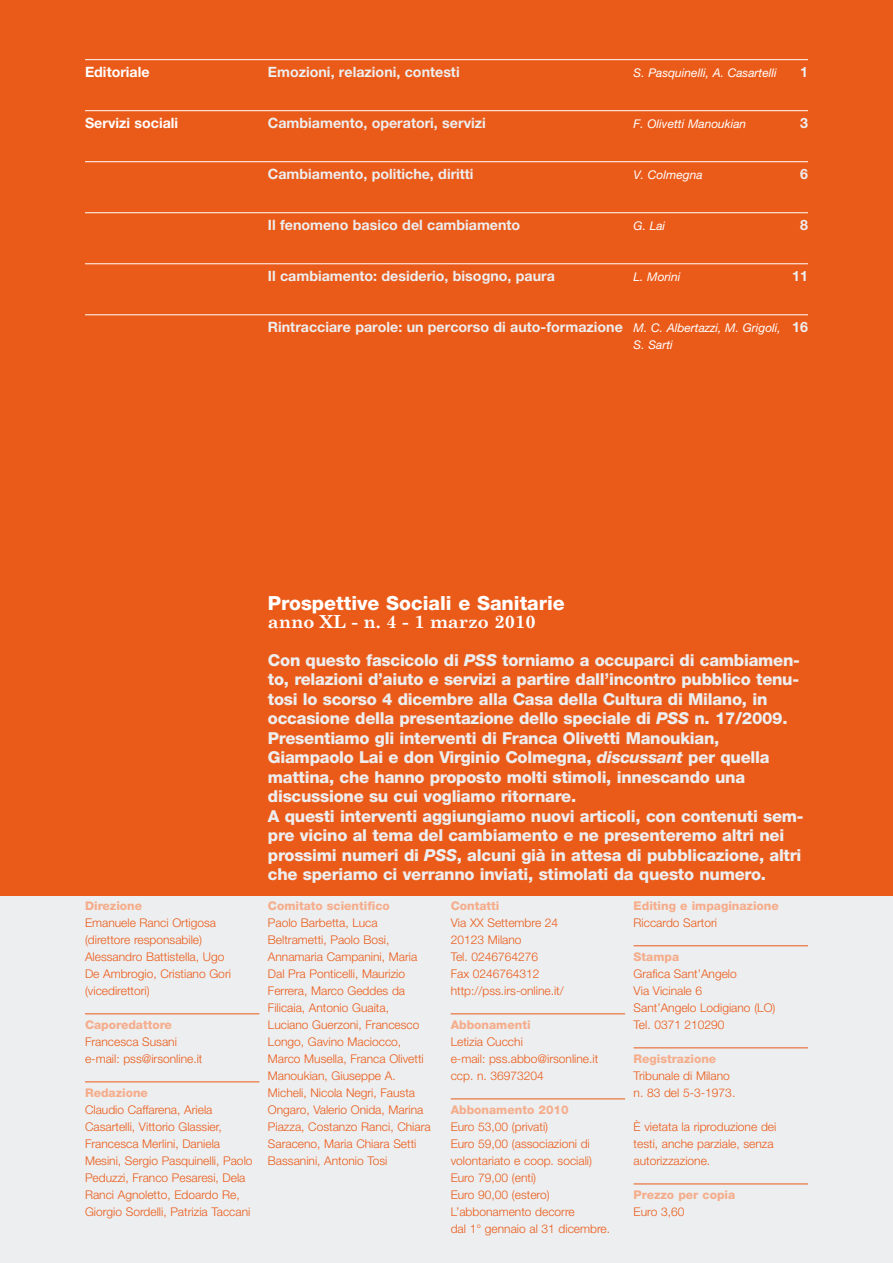
<style>
.page{position:relative;width:893px;height:1263px;background:#edeeef}
.page>*{position:absolute;margin:0;border:0;box-sizing:border-box;transform-origin:0 0}
.t1{font:800 19.5px "Helvetica Neue LT Pro";color:#fff}
.t2{font:700 18px "Century Schoolbook";color:#fff}
.t3{font:800 16.5px/19.5px "Helvetica Neue LT Pro";letter-spacing:-.015em;color:#edeeef}
.t4{font:700 14.25px "Helvetica Neue LT Pro";color:#edeeef}
.t5{font:700 14.25px "Helvetica Neue LT Pro";color:#fff}
.t6{font:300 12px/17px "Helvetica Neue LT Pro";color:#ea5b1a}
.t7{font:800 12px "Helvetica Neue LT Pro";color:#f5ad8c}
.t8{font:italic 12px "Helvetica Neue LT Pro";color:#fff}
.s1{font-weight:400;font-style:italic;font-size:12px;color:#fff}
.s2{font-style:italic}
</style>
<div class="page">
<div style="left:0;top:0;width:893px;height:895px;background:#ea5b1a"></div>
<hr style="left:85px;top:1013px;width:174px;height:1px;background:#ea5b1a">
<hr style="left:85px;top:1081px;width:174px;height:1px;background:#ea5b1a">
<hr style="left:451px;top:1013px;width:174px;height:1px;background:#ea5b1a">
<hr style="left:451px;top:1098px;width:174px;height:1px;background:#ea5b1a">
<hr style="left:634px;top:945px;width:174px;height:1px;background:#ea5b1a">
<hr style="left:634px;top:1047px;width:174px;height:1px;background:#ea5b1a">
<hr style="left:634px;top:1183px;width:174px;height:1px;background:#ea5b1a">
<hr style="left:85px;top:59px;width:723px;height:1px;background:#fff">
<hr style="left:85px;top:110px;width:723px;height:1px;background:#fff">
<hr style="left:85px;top:161px;width:723px;height:1px;background:#fff">
<hr style="left:85px;top:212px;width:723px;height:1px;background:#fff">
<hr style="left:85px;top:263px;width:723px;height:1px;background:#fff">
<hr style="left:85px;top:314px;width:723px;height:1px;background:#fff">
<p class="t5" style="left:85px;top:63px;width:66px">Editoriale</p>
<p class="t4" style="left:268px;top:63px;width:193px">Emozioni, relazioni, contesti</p>
<p class="t8" style="left:634px;top:65px;width:145px">S. Pasquinelli, A. Casartelli</p>
<p class="t4" style="left:800px;top:63px;width:9px">1</p>
<p class="t5" style="left:85px;top:114px;width:95px">Servizi sociali</p>
<p class="t4" style="left:268px;top:114px;width:219px">Cambiamento, operatori, servizi</p>
<p class="t8" style="left:634px;top:116px;width:114px">F. Olivetti Manoukian</p>
<p class="t4" style="left:800px;top:114px;width:9px">3</p>
<p class="t4" style="left:268px;top:165px;width:207px">Cambiamento, politiche, diritti</p>
<p class="t8" style="left:634px;top:167px;width:71px">V. Colmegna</p>
<p class="t4" style="left:800px;top:165px;width:9px">6</p>
<p class="t4" style="left:268px;top:216px;width:254px">Il fenomeno basico del cambiamento</p>
<p class="t8" style="left:634px;top:218px;width:33px">G. Lai</p>
<p class="t4" style="left:800px;top:216px;width:9px">8</p>
<p class="t4" style="left:268px;top:267px;width:288px">Il cambiamento: desiderio, bisogno, paura</p>
<p class="t8" style="left:634px;top:269px;width:49px">L. Morini</p>
<p class="t4" style="left:792px;top:267px;width:17px">11</p>
<p class="t4" style="left:268px;top:318px;width:541px">Rintracciare parole: un percorso di auto-formazione <span class="s1">M. C. Albertazzi, M. Grigoli,</span> 16</p>
<p class="t8" style="left:634px;top:337px;width:41px">S. Sarti</p>
<p class="t7" style="left:85px;top:899px;width:59px">Direzione</p>
<p class="t6" style="left:85px;top:914px;width:147px">Emanuele Ranci Ortigosa (direttore responsabile)<br>Alessandro Battistella, Ugo<br>De Ambrogio, Cristiano Gori (vicedirettori)</p>
<p class="t7" style="left:85px;top:1018px;width:88px">Caporedattore</p>
<p class="t6" style="left:85px;top:1033px;width:119px">Francesca Susani e-mail: pss@irsonline.it</p>
<p class="t7" style="left:85px;top:1086px;width:64px">Redazione</p>
<p class="t6" style="left:85px;top:1101px;width:169px">Claudio Caffarena, Ariela<br>Casartelli, Vittorio Glassier,<br>Francesca Merlini, Daniela<br>Mesini, Sergio Pasquinelli, Paolo<br>Peduzzi, Franco Pesaresi, Dela<br>Ranci Agnoletto, Edoardo Re,<br>Giorgio Sordelli, Patrizia Taccani</p>
<h1 class="t1" style="left:268px;top:592px;width:298px">Prospettive Sociali e Sanitarie</h1>
<h2 class="t2" style="left:268px;top:608px;width:269px">anno XL - n. 4 - 1 marzo 2010</h2>
<p class="t3" style="left:268px;top:650px;width:537px">Con questo fascicolo di <span class="s2">PSS</span> torniamo a occuparci di cambiamen&shy;to, relazioni d’aiuto e servizi a partire dall’incontro pubblico tenu&shy;tosi lo scorso 4 dicembre alla Casa della Cultura di Milano, in occasione della presentazione dello speciale di <span class="s2">PSS</span> n. 17/2009.<br>Presentiamo gli interventi di Franca Olivetti Manoukian, Giampaolo Lai e don Virginio Colmegna, <span class="s2">discussant</span> per quella mattina, che hanno proposto molti stimoli, innescando una discussione su cui vogliamo ritornare.<br>A questi interventi aggiungiamo nuovi articoli, con contenuti sem&shy;pre vicino al tema del cambiamento e ne presenteremo altri nei prossimi numeri di <span class="s2">PSS</span>, alcuni già in attesa di pubblicazione, altri che speriamo ci verranno inviati, stimolati da questo numero.</p>
<p class="t7" style="left:268px;top:899px;width:123px">Comitato scientifico</p>
<p class="t6" style="left:268px;top:914px;width:164px">Paolo Barbetta, Luca<br>Beltrametti, Paolo Bosi,<br>Annamaria Campanini, Maria<br>Dal Pra Ponticelli, Maurizio<br>Ferrera, Marco Geddes da<br>Filicaia, Antonio Guaita,<br>Luciano Guerzoni, Francesco<br>Longo, Gavino Maciocco,<br>Marco Musella, Franca Olivetti<br>Manoukian, Giuseppe A.<br>Micheli, Nicola Negri, Fausta<br>Ongaro, Valerio Onida, Marina<br>Piazza, Costanzo Ranci, Chiara<br>Saraceno, Maria Chiara Setti<br>Bassanini, Antonio Tosi</p>
<p class="t7" style="left:451px;top:899px;width:50px">Contatti</p>
<p class="t6" style="left:451px;top:914px;width:115px">Via XX Settembre 24<br>20123 Milano<br>Tel. 0246764276<br>Fax 0246764312 http://pss.irs-online.it/</p>
<p class="t7" style="left:451px;top:1018px;width:81px">Abbonamenti</p>
<p class="t6" style="left:451px;top:1033px;width:149px">Letizia Cucchi<br>e-mail: pss.abbo@irsonline.it ccp. n. 36973204</p>
<p class="t7" style="left:451px;top:1103px;width:119px">Abbonamento 2010</p>
<p class="t6" style="left:451px;top:1118px;width:161px">Euro 53,00 (privati)<br>Euro 59,00 (associazioni di volontariato e coop. sociali)<br>Euro 79,00 (enti)<br>Euro 90,00 (estero)<br>L’abbonamento decorre<br>dal 1° gennaio al 31 dicembre.</p>
<p class="t7" style="left:634px;top:899px;width:147px">Editing e impaginazione</p>
<p class="t6" style="left:634px;top:914px;width:85px">Riccardo Sartori</p>
<p class="t7" style="left:634px;top:950px;width:47px">Stampa</p>
<p class="t6" style="left:634px;top:965px;width:143px">Grafica Sant’Angelo<br>Via Vicinale 6<br>Sant’Angelo Lodigiano (LO)<br>Tel. 0371 210290</p>
<p class="t7" style="left:634px;top:1052px;width:84px">Registrazione</p>
<p class="t6" style="left:634px;top:1067px;width:103px">Tribunale di Milano n. 83 del 5-3-1973.</p>
<p class="t6" style="left:634px;top:1118px;width:144px">È vietata la riproduzione dei testi, anche parziale, senza autorizzazione.</p>
<p class="t7" style="left:634px;top:1188px;width:103px">Prezzo per copia</p>
<p class="t6" style="left:634px;top:1203px;width:52px">Euro 3,60</p>
</div>
